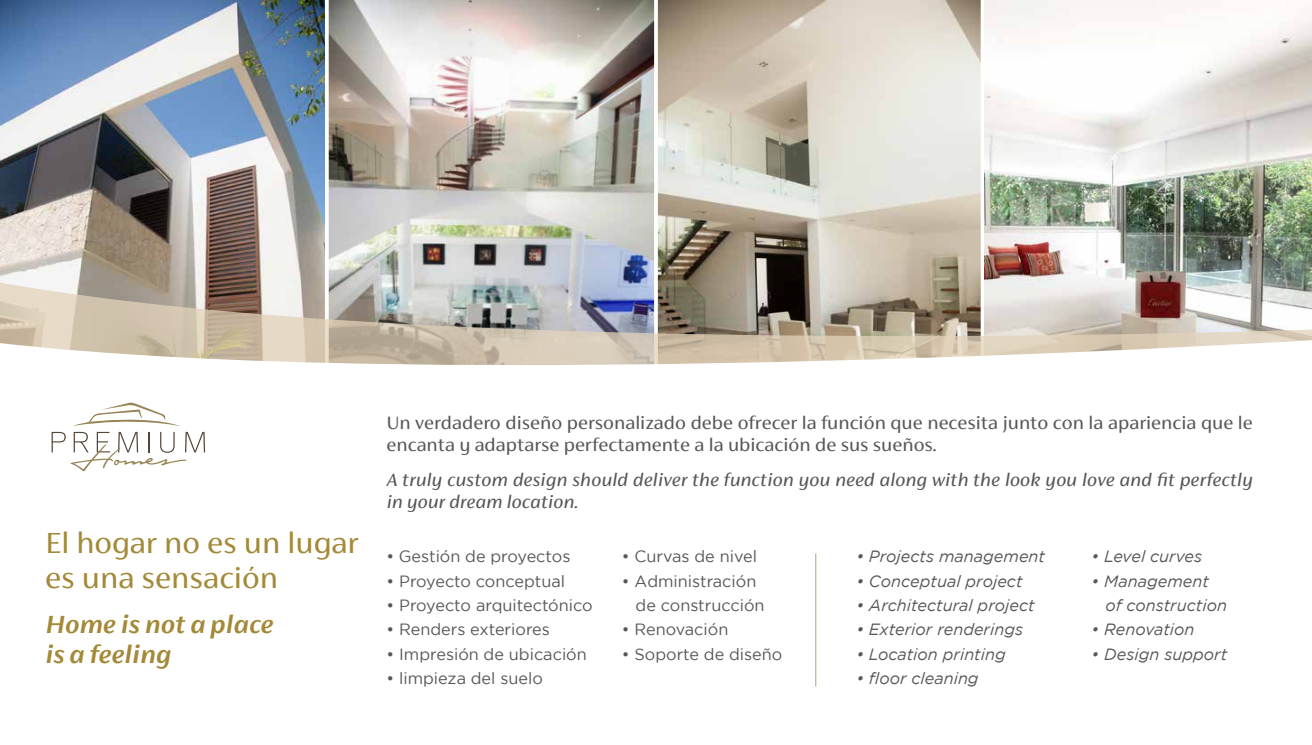
<style>
.page{position:relative;width:1312px;height:745px;background:#fff}
.page>*{position:absolute;margin:0;border:0;box-sizing:border-box;transform-origin:0 0}
.t1{font:32.5px/34.9px "FS Siena";color:#a38938}
.t2{font:italic 600 27.5px/29.9px "FS Siena";color:#a38938}
.t3{font:20px/22.2px "FS Siena";color:#575756}
.t4{font:italic 20px/22.2px "FS Siena";color:#575756}
.t5{font:16.25px/24.2px "Gotham";color:#575756}
.t6{font:italic 16.25px/24.2px "Gotham";color:#575756}
</style>
<div class="page">
<img style="left:329px;top:1px;width:325px;height:281px">
<img style="left:657px;top:1px;width:323px;height:281px">
<img style="left:0;top:1px;width:325px;height:281px">
<svg style="left:328px;top:0;width:1px;height:282px"></svg>
<svg style="left:980px;top:0;width:1px;height:282px"></svg>
<img style="left:984px;top:1px;width:327px;height:281px">
<img style="left:0;top:282px;width:1311px;height:58px">
<svg style="left:0;top:340px;width:1311px;height:319px"></svg>
<svg style="left:52px;top:402px;width:153px;height:69px"></svg>
<hr style="left:815px;top:553px;width:1px;height:133px;background:#978558">
<h1 class="t1" style="left:45px;top:524px;width:315px">El hogar no es un lugar es una sensación</h1>
<h2 class="t2" style="left:45px;top:609px;width:230px">Home is not a place is a feeling</h2>
<p class="t3" style="left:386px;top:411px;width:867px">Un verdadero diseño personalizado debe ofrecer la función que necesita junto con la apariencia que le encanta y adaptarse perfectamente a la ubicación de sus sueños.</p>
<p class="t4" style="left:386px;top:468px;width:867px">A truly custom design should deliver the function you need along with the look you love and fit perfectly in your dream location.</p>
<p class="t5" style="left:386px;top:543px;width:185px">• Gestión de proyectos</p>
<p class="t5" style="left:386px;top:568px;width:180px">• Proyecto conceptual</p>
<p class="t5" style="left:386px;top:592px;width:208px">• Proyecto arquitectónico</p>
<p class="t5" style="left:386px;top:616px;width:165px">• Renders exteriores</p>
<p class="t5" style="left:386px;top:641px;width:202px">• Impresión de ubicación</p>
<p class="t5" style="left:386px;top:665px;width:158px">• limpieza del suelo</p>
<p class="t5" style="left:621px;top:543px;width:137px">• Curvas de nivel</p>
<p class="t5" style="left:635px;top:568px;width:130px;text-indent:-14px">• Administración de construcción</p>
<p class="t5" style="left:621px;top:616px;width:108px">• Renovación</p>
<p class="t5" style="left:621px;top:641px;width:162px">• Soporte de diseño</p>
<p class="t6" style="left:856px;top:544px;width:190px">• Projects management</p>
<p class="t6" style="left:856px;top:568px;width:168px">• Conceptual project</p>
<p class="t6" style="left:856px;top:592px;width:180px">• Architectural project</p>
<p class="t6" style="left:856px;top:616px;width:168px">• Exterior renderings</p>
<p class="t6" style="left:856px;top:641px;width:151px">• Location printing</p>
<p class="t6" style="left:856px;top:665px;width:124px">• floor cleaning</p>
<p class="t6" style="left:1091px;top:544px;width:112px">• Level curves</p>
<p class="t6" style="left:1105px;top:568px;width:123px;text-indent:-14px">• Management of construction</p>
<p class="t6" style="left:1091px;top:616px;width:104px">• Renovation</p>
<p class="t6" style="left:1091px;top:641px;width:137px">• Design support</p>
</div>
